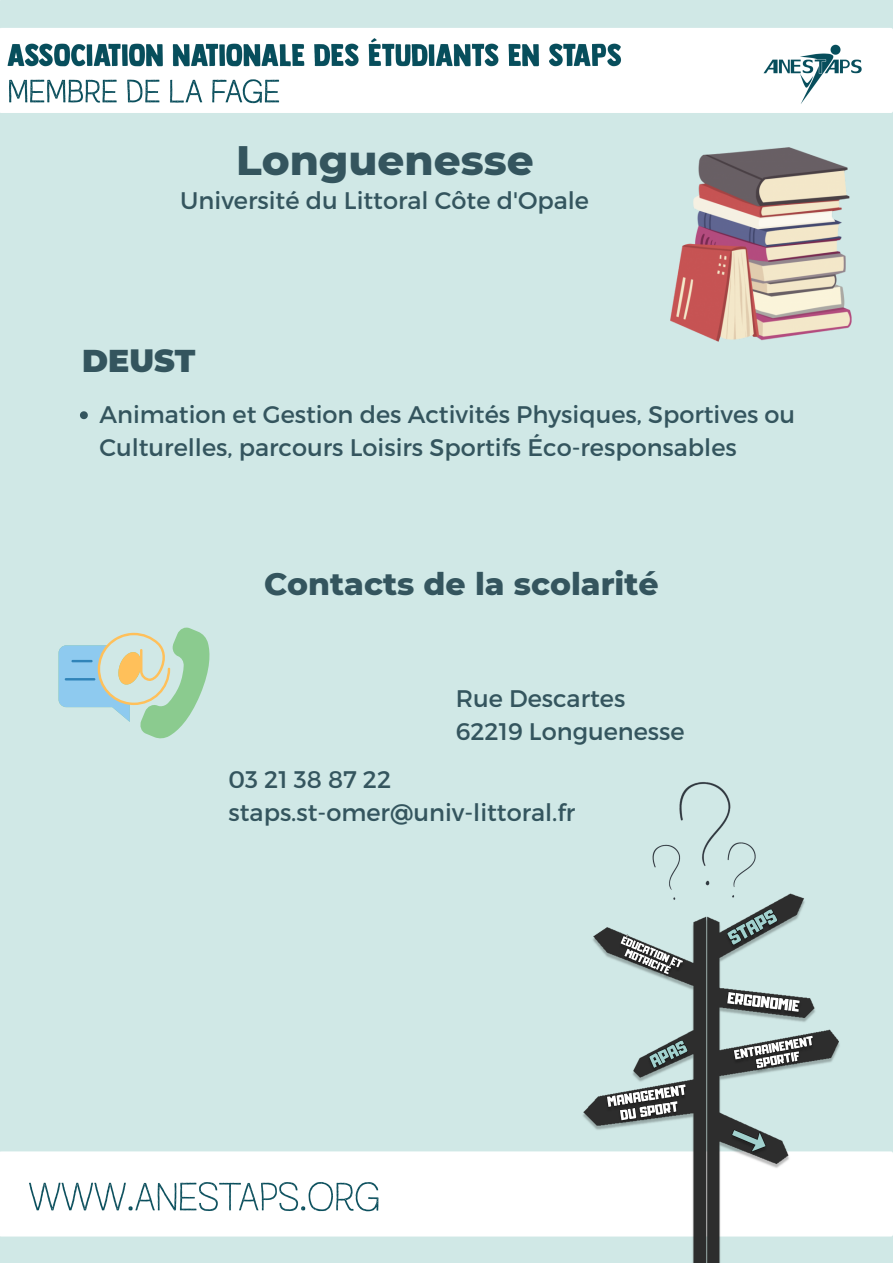
<style>
.page{position:relative;width:893px;height:1263px;background:#fff}
.page>*{position:absolute;margin:0;border:0;box-sizing:border-box;transform-origin:0 0}
.t1{font:800 42px "Montserrat";color:#34555e}
.t2{font:800 31.5px "Montserrat";color:#34555e}
.t3{font:900 31.5px "Montserrat";color:#34555e}
.t4{font:24px/33.2px "Montserrat";color:#34555e}
</style>
<div class="page">
<img style="left:0;top:0;width:893px;height:1263px">
<img style="left:670px;top:147px;width:181px;height:194px">
<svg style="left:59px;top:626px;width:152px;height:113px"></svg>
<hr style="left:71px;top:660px;width:22px;height:2px;background:#2f84b9">
<hr style="left:65px;top:678px;width:30px;height:2px;background:#2f84b9">
<svg style="left:80px;top:411px;width:8px;height:8px"></svg>
<h1 class="t1" style="left:236px;top:134px;width:299px">Longuenesse</h1>
<p class="t4" style="left:180px;top:183px;width:410px">Université du Littoral Côte d'Opale</p>
<h2 class="t3" style="left:82px;top:341px;width:115px">DEUST</h2>
<p class="t4" style="left:99px;top:397px;width:697px">Animation et Gestion des Activités Physiques, Sportives ou<br>Culturelles, parcours Loisirs Sportifs Éco-responsables</p>
<h2 class="t2" style="left:264px;top:565px;width:396px">Contacts de la scolarité</h2>
<p class="t4" style="left:456px;top:680px;width:230px">Rue Descartes<br>62219 Longuenesse</p>
<p class="t4" style="left:229px;top:762px;width:348px">03 21 38 87 22 staps.st-omer@univ-littoral.fr</p>
</div>
